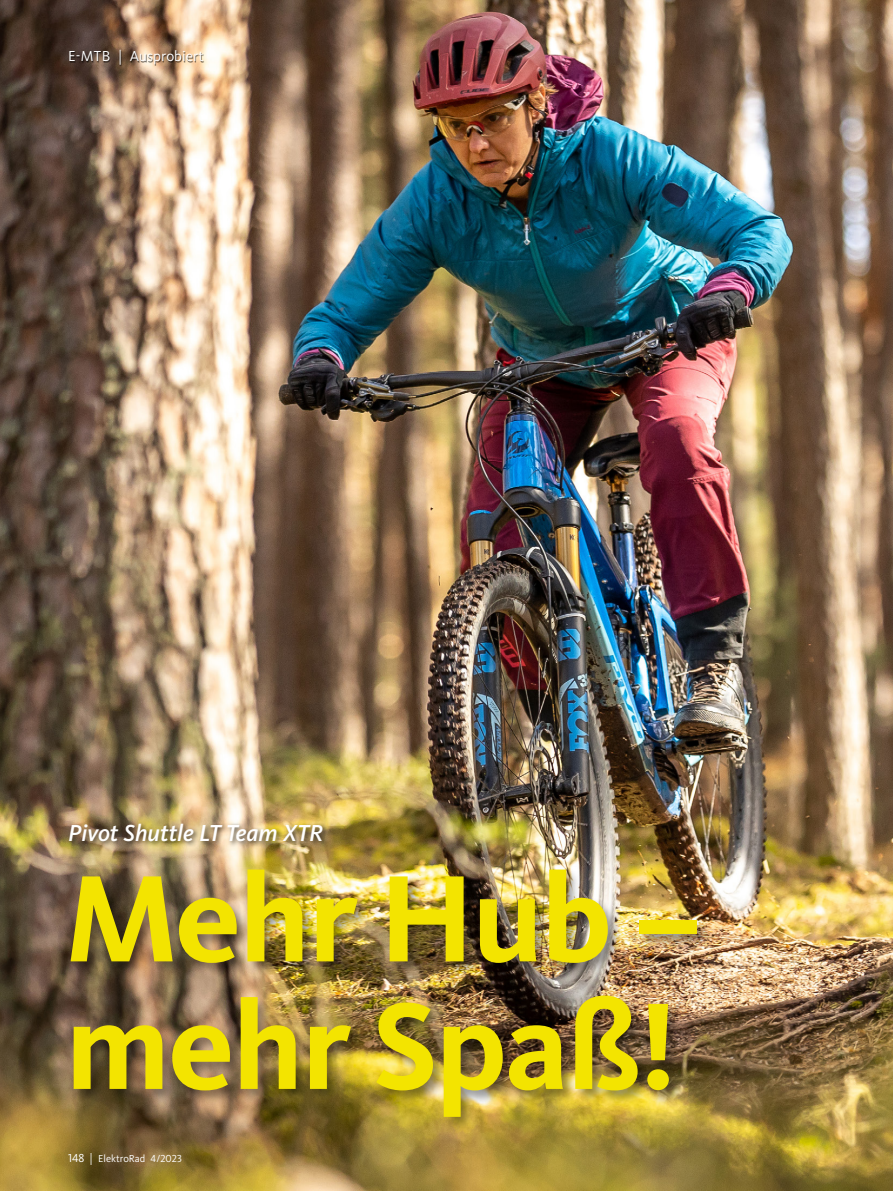
<style>
.page{position:relative;width:893px;height:1191px;background:#fff}
.page>*{position:absolute;margin:0;border:0;box-sizing:border-box;transform-origin:0 0}
.t1{font:700 127.5px/127.5px "Kievit OT";letter-spacing:-.015em;color:#f3e400}
.t2{font:italic 500 24px "Kievit OT";color:#fff}
.t3{font:15px "Kievit OT";color:#fff}
.t4{font:10.5px "Kievit OT";color:#fff}
.s1{font-size:12px}
</style>
<div class="page">
<img style="left:0;top:0;width:893px;height:1191px">
<div style="left:67px;top:820px;width:263px;height:27px;background:#000;opacity:.7"></div>
<div style="left:69px;top:867px;width:642px;height:264px;background:#000;opacity:.4"></div>
<div style="left:70px;top:50px;width:135px;height:16px;background:#000;opacity:.6"></div>
<p class="t3" style="left:68px;top:47px;width:137px">E-MTB | Ausprobiert</p>
<p class="t2" style="left:68px;top:818px;width:257px">Pivot Shuttle LT Team XTR</p>
<h1 class="t1" style="left:65px;top:853px;width:639px">Mehr Hub – mehr Spaß!</h1>
<p class="t4" style="left:68px;top:1151px;width:115px"><span class="s1">148 |</span> ElektroRad 4/2023</p>
</div>
